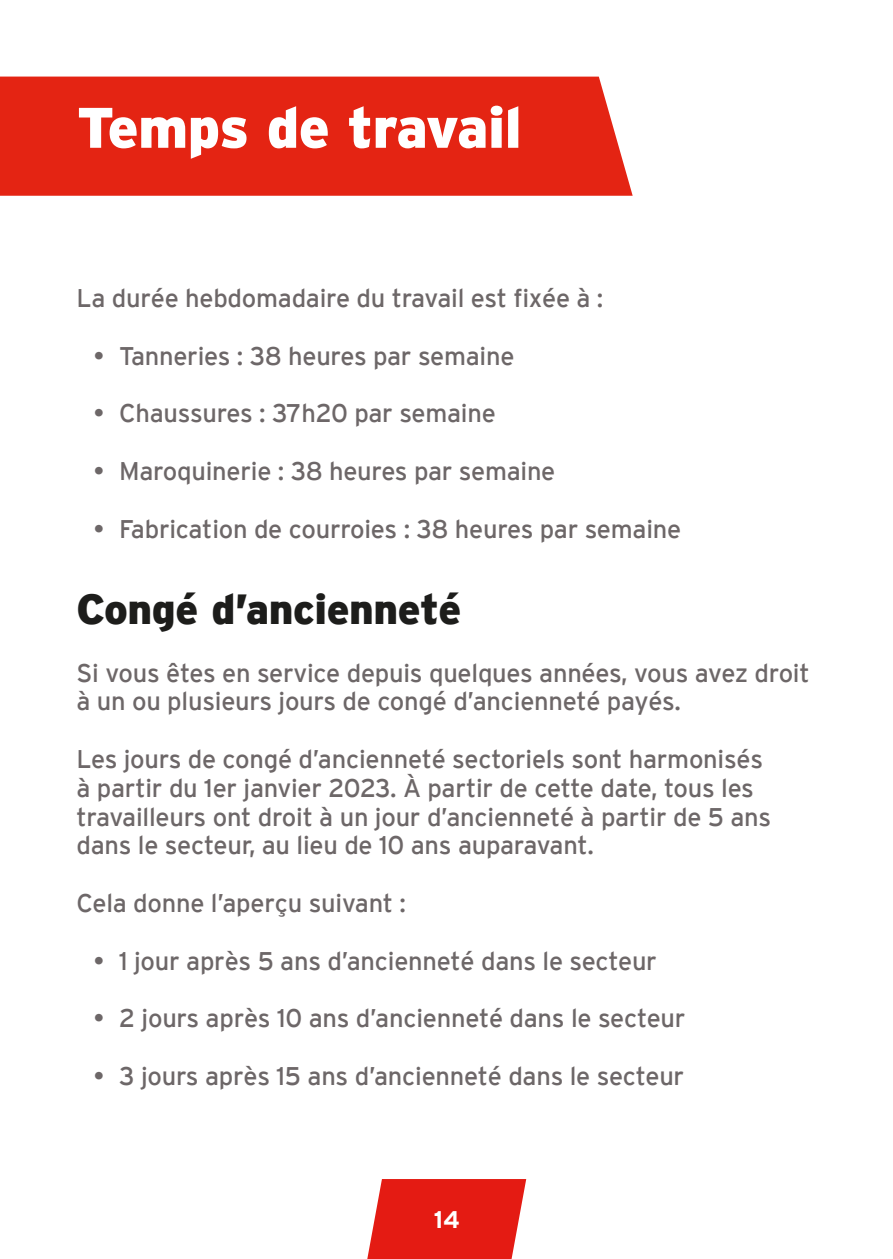
<style>
.page{position:relative;width:893px;height:1259px;background:#fff}
.page>*{position:absolute;margin:0;border:0;box-sizing:border-box;transform-origin:0 0}
.t1{font:900 57px "Interstate";letter-spacing:-.01em;color:#fff}
.t2{font:900 42px "Interstate";letter-spacing:-.01em;color:#1d1d1b}
.t3{font:25.5px/28.8px "Interstate";letter-spacing:-.01em;color:#6d6768}
.t4{font:700 24px "Interstate";color:#fff}
</style>
<div class="page">
<div style="left:0;top:77px;width:633px;height:119px;background:#e42413"></div>
<svg style="left:367px;top:1179px;width:159px;height:80px;background:#e63028"></svg>
<h1 class="t1" style="left:77px;top:95px;width:447px">Temps de travail</h1>
<p class="t3" style="left:77px;top:283px;width:528px">La durée hebdomadaire du travail est fixée à :</p>
<p class="t3" style="left:94px;top:341px;width:422px">• Tanneries : 38 heures par semaine</p>
<p class="t3" style="left:94px;top:399px;width:404px">• Chaussures : 37h20 par semaine</p>
<p class="t3" style="left:94px;top:456px;width:463px">• Maroquinerie : 38 heures par semaine</p>
<p class="t3" style="left:94px;top:514px;width:589px">• Fabrication de courroies : 38 heures par semaine</p>
<h2 class="t2" style="left:77px;top:585px;width:386px">Congé d’ancienneté</h2>
<p class="t3" style="left:77px;top:658px;width:735px">Si vous êtes en service depuis quelques années, vous avez droit à un ou plusieurs jours de congé d’ancienneté payés.</p>
<p class="t3" style="left:77px;top:744px;width:696px">Les jours de congé d’ancienneté sectoriels sont harmonisés à partir du 1er janvier 2023. À partir de cette date, tous les travailleurs ont droit à un jour d’ancienneté à partir de 5 ans dans le secteur, au lieu de 10 ans auparavant.</p>
<p class="t3" style="left:77px;top:888px;width:331px">Cela donne l’aperçu suivant :</p>
<p class="t3" style="left:94px;top:946px;width:565px">• 1 jour après 5 ans d’ancienneté dans le secteur</p>
<p class="t3" style="left:94px;top:1003px;width:593px">• 2 jours après 10 ans d’ancienneté dans le secteur</p>
<p class="t3" style="left:94px;top:1061px;width:592px">• 3 jours après 15 ans d’ancienneté dans le secteur</p>
<p class="t4" style="left:434px;top:1206px;width:27px">14</p>
</div>
